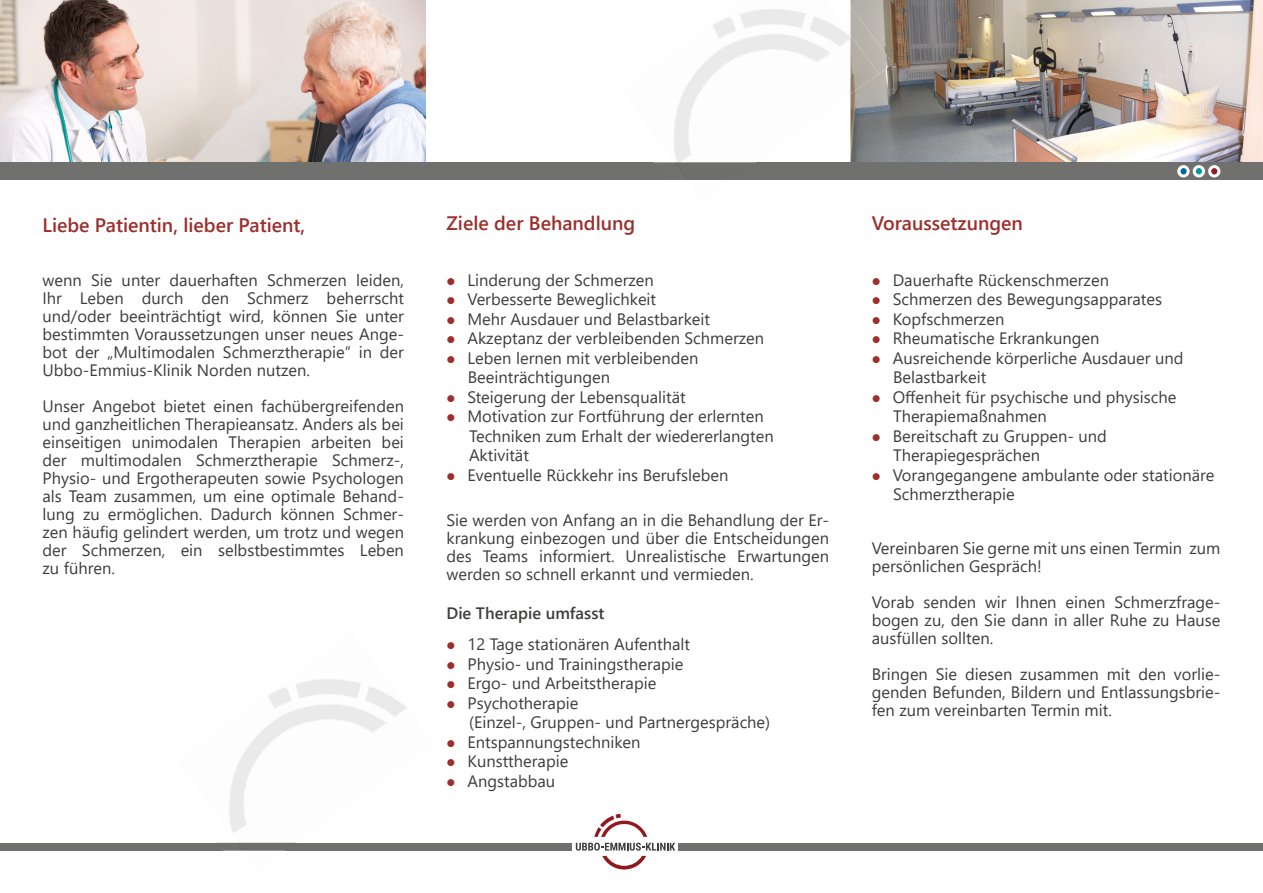
<style>
.page{position:relative;width:1263px;height:893px;background:#fff}
.page>*{position:absolute;margin:0;border:0;box-sizing:border-box;transform-origin:0 0}
.t1{font:600 19.5px "Segoe UI";color:#9c2f2c}
.t2{font:16.5px/18px "Segoe UI";color:#3d3d3c}
.t3{font:16.5px "Segoe UI";color:#3e3e3d}
.t4{font:600 16.5px "Segoe UI";color:#3d3d3c}
.s1{color:#9c2f2c}
</style>
<div class="page">
<div style="left:0;top:843px;width:1263px;height:7px;background:#70706f"></div>
<div style="left:572px;top:839px;width:106px;height:17px;background:linear-gradient(to right,#fff,#fff)"></div>
<svg style="left:594px;top:814px;width:53px;height:23px"></svg>
<svg style="left:576px;top:843px;width:99px;height:26px"></svg>
<img style="left:850px;top:0;width:413px;height:163px">
<img style="left:0;top:0;width:425px;height:163px">
<div style="left:0;top:163px;width:1263px;height:17px;background:#70706f"></div>
<svg style="left:1177px;top:165px;width:12px;height:12px"></svg>
<svg style="left:1180px;top:168px;width:6px;height:6px"></svg>
<svg style="left:1193px;top:165px;width:12px;height:12px"></svg>
<svg style="left:1196px;top:168px;width:6px;height:6px"></svg>
<svg style="left:1208px;top:165px;width:12px;height:12px"></svg>
<svg style="left:1211px;top:168px;width:6px;height:6px"></svg>
<img style="left:258px;top:683px;width:79px;height:52px">
<img style="left:177px;top:735px;width:114px;height:116px">
<img style="left:266px;top:707px;width:141px;height:136px">
<img style="left:237px;top:843px;width:54px;height:7px">
<img style="left:850px;top:7px;width:43px;height:87px">
<img style="left:703px;top:13px;width:78px;height:52px">
<img style="left:622px;top:65px;width:89px;height:98px">
<img style="left:711px;top:37px;width:139px;height:126px">
<img style="left:850px;top:35px;width:29px;height:59px">
<p class="t1" style="left:43px;top:207px;width:264px">Liebe Patientin, lieber Patient,</p>
<p class="t2" style="left:43px;top:270px;width:363px;text-align:justify">wenn Sie unter dauerhaften Schmerzen leiden, Ihr Leben durch den Schmerz beherrscht und/oder beeinträchtigt wird, können Sie unter bestimmten Voraussetzungen unser neues Ange&shy;bot der „Multimodalen Schmerztherapie“ in der Ubbo-Emmius-Klinik Norden nutzen.</p>
<p class="t2" style="left:43px;top:396px;width:363px;text-align:justify">Unser Angebot bietet einen fachübergreifenden und ganzheitlichen Therapieansatz. Anders als bei einseitigen unimodalen Therapien arbeiten bei der multimodalen Schmerztherapie Schmerz-, Physio- und Ergotherapeuten sowie Psychologen als Team zusammen, um eine optimale Behand&shy;lung zu ermöglichen. Dadurch können Schmer&shy;zen häufig gelindert werden, um trotz und wegen der Schmerzen, ein selbstbestimmtes Leben zu führen.</p>
<p class="t1" style="left:446px;top:205px;width:190px">Ziele der Behandlung</p>
<p class="t2" style="left:446px;top:269px;width:209px"><span class="s1">●</span> Linderung der Schmerzen</p>
<p class="t2" style="left:446px;top:289px;width:211px"><span class="s1">●</span> Verbesserte Beweglichkeit</p>
<p class="t2" style="left:446px;top:308px;width:265px"><span class="s1">●</span> Mehr Ausdauer und Belastbarkeit</p>
<p class="t2" style="left:446px;top:328px;width:319px"><span class="s1">●</span> Akzeptanz der verbleibenden Schmerzen</p>
<p class="t2" style="left:468px;top:347px;width:232px;line-height:19.5px;text-indent:-21px"><span class="s1">●</span> Leben lernen mit verbleibenden<br>Beeinträchtigungen</p>
<p class="t2" style="left:446px;top:386px;width:241px"><span class="s1">●</span> Steigerung der Lebensqualität</p>
<p class="t2" style="left:469px;top:405px;width:306px;line-height:19.5px;text-indent:-22px"><span class="s1">●</span> Motivation zur Fortführung der erlernten<br>Techniken zum Erhalt der wiedererlangten<br>Aktivität</p>
<p class="t2" style="left:446px;top:464px;width:283px"><span class="s1">●</span> Eventuelle Rückkehr ins Berufsleben</p>
<p class="t2" style="left:446px;top:509px;width:384px;text-align:justify">Sie werden von Anfang an in die Behandlung der Er&shy;krankung einbezogen und über die Entscheidungen des Teams informiert. Unrealistische Erwartungen werden so schnell erkannt und vermieden.</p>
<p class="t4" style="left:446px;top:597px;width:159px">Die Therapie umfasst</p>
<p class="t2" style="left:446px;top:634px;width:245px"><span class="s1">●</span> 12 Tage stationären Aufenthalt</p>
<p class="t2" style="left:446px;top:653px;width:238px"><span class="s1">●</span> Physio- und Trainingstherapie</p>
<p class="t2" style="left:446px;top:673px;width:211px"><span class="s1">●</span> Ergo- und Arbeitstherapie</p>
<p class="t2" style="left:446px;top:692px;width:133px"><span class="s1">●</span> Psychotherapie</p>
<p class="t2" style="left:446px;top:731px;width:196px"><span class="s1">●</span> Entspannungstechniken</p>
<p class="t2" style="left:446px;top:751px;width:123px"><span class="s1">●</span> Kunsttherapie</p>
<p class="t2" style="left:446px;top:770px;width:110px"><span class="s1">●</span> Angstabbau</p>
<p class="t3" style="left:469px;top:707px;width:303px">(Einzel-, Gruppen- und Partnergespräche)</p>
<p class="t1" style="left:872px;top:205px;width:153px">Voraussetzungen</p>
<p class="t2" style="left:872px;top:269px;width:239px"><span class="s1">●</span> Dauerhafte Rückenschmerzen</p>
<p class="t2" style="left:872px;top:289px;width:292px"><span class="s1">●</span> Schmerzen des Bewegungsapparates</p>
<p class="t2" style="left:872px;top:308px;width:134px"><span class="s1">●</span> Kopfschmerzen</p>
<p class="t2" style="left:872px;top:328px;width:229px"><span class="s1">●</span> Rheumatische Erkrankungen</p>
<p class="t2" style="left:893px;top:347px;width:292px;line-height:19.5px;text-indent:-21px"><span class="s1">●</span> Ausreichende körperliche Ausdauer und<br>Belastbarkeit</p>
<p class="t2" style="left:893px;top:386px;width:285px;line-height:19.5px;text-indent:-21px"><span class="s1">●</span> Offenheit für psychische und physische<br>Therapiemaßnahmen</p>
<p class="t2" style="left:893px;top:425px;width:215px;line-height:19.5px;text-indent:-21px"><span class="s1">●</span> Bereitschaft zu Gruppen- und<br>Therapiegesprächen</p>
<p class="t2" style="left:893px;top:464px;width:323px;line-height:19.5px;text-indent:-21px"><span class="s1">●</span> Vorangegangene ambulante oder stationäre<br>Schmerztherapie</p>
<p class="t2" style="left:872px;top:538px;width:350px">Vereinbaren Sie gerne mit uns einen Termin zum persönlichen Gespräch!</p>
<p class="t2" style="left:872px;top:592px;width:350px;text-align:justify">Vorab senden wir Ihnen einen Schmerzfrage&shy;bogen zu, den Sie dann in aller Ruhe zu Hause ausfüllen sollten.</p>
<p class="t2" style="left:872px;top:664px;width:350px;text-align:justify">Bringen Sie diesen zusammen mit den vorlie&shy;genden Befunden, Bildern und Entlassungsbrie&shy;fen zum vereinbarten Termin mit.</p>
</div>
